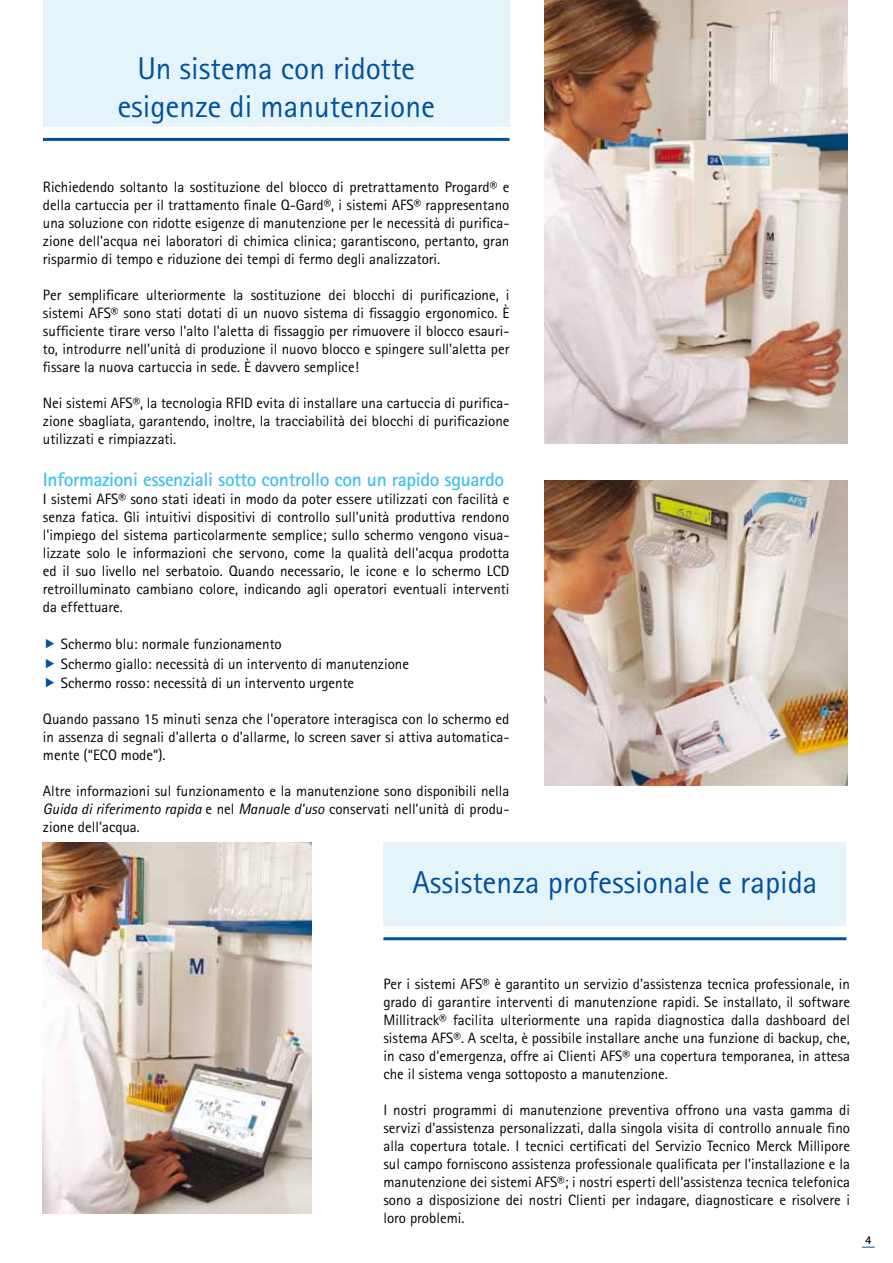
<style>
.page{position:relative;width:893px;height:1263px;background:#fff}
.page>*{position:absolute;margin:0;border:0;box-sizing:border-box;transform-origin:0 0}
.t1{font:31.5px/37.8px "Merck Sans Serif Pro";color:#00519e;text-align:center}
.t2{font:700 19.5px "Merck Sans Serif Pro";letter-spacing:-.02em;color:#45c0eb}
.t3{font:15px/18px "Merck Sans Serif Pro";color:#000;text-align:justify}
.t4{font:700 12px "Merck Sans Serif Pro";color:#000}
.s1{font-style:italic}
</style>
<div class="page">
<div style="left:383px;top:842px;width:463px;height:83px;background:#e5f4fb"></div>
<hr style="left:383px;top:937px;width:463px;height:3px;background:#00519e">
<div style="left:43px;top:0;width:467px;height:127px;background:#e5f4fb"></div>
<hr style="left:43px;top:138px;width:467px;height:3px;background:#00519e">
<img style="left:544px;top:0;width:304px;height:443px">
<img style="left:544px;top:480px;width:304px;height:306px">
<img style="left:43px;top:842px;width:268px;height:371px">
<svg style="left:862px;top:1247px;width:13px;height:1px"></svg>
<h1 class="t1" style="left:117px;top:50px;width:319px">Un sistema con ridotte esigenze di manutenzione</h1>
<p class="t3" style="left:43px;top:178px;width:468px">Richiedendo soltanto la sostituzione del blocco di pretrattamento Progard® e della cartuccia per il trattamento finale Q-Gard®, i sistemi AFS® rappresentano una soluzione con ridotte esigenze di manutenzione per le necessità di purifica&shy;zione dell'acqua nei laboratori di chimica clinica; garantiscono, pertanto, gran risparmio di tempo e riduzione dei tempi di fermo degli analizzatori.</p>
<p class="t3" style="left:43px;top:286px;width:468px">Per semplificare ulteriormente la sostituzione dei blocchi di purificazione, i sistemi AFS® sono stati dotati di un nuovo sistema di fissaggio ergonomico. È sufficiente tirare verso l'alto l'aletta di fissaggio per rimuovere il blocco esauri&shy;to, introdurre nell'unità di produzione il nuovo blocco e spingere sull'aletta per fissare la nuova cartuccia in sede. È davvero semplice!</p>
<p class="t3" style="left:43px;top:394px;width:468px">Nei sistemi AFS®, la tecnologia RFID evita di installare una cartuccia di purifica&shy;zione sbagliata, garantendo, inoltre, la tracciabilità dei blocchi di purificazione utilizzati e rimpiazzati.</p>
<h2 class="t2" style="left:43px;top:467px;width:463px">Informazioni essenziali sotto controllo con un rapido sguardo</h2>
<p class="t3" style="left:43px;top:490px;width:468px">I sistemi AFS® sono stati ideati in modo da poter essere utilizzati con facilità e senza fatica. Gli intuitivi dispositivi di controllo sull'unità produttiva rendono l'impiego del sistema particolarmente semplice; sullo schermo vengono visua&shy;lizzate solo le informazioni che servono, come la qualità dell'acqua prodotta ed il suo livello nel serbatoio. Quando necessario, le icone e lo schermo LCD retroilluminato cambiano colore, indicando agli operatori eventuali interventi da effettuare.</p>
<p class="t3" style="left:61px;top:634px;width:350px;line-height:19.5px;text-align:left">Schermo blu: normale funzionamento<br>Schermo giallo: necessità di un intervento di manutenzione<br>Schermo rosso: necessità di un intervento urgente</p>
<p class="t3" style="left:43px;top:710px;width:468px">Quando passano 15 minuti senza che l'operatore interagisca con lo schermo ed in assenza di segnali d'allerta o d'allarme, lo screen saver si attiva automatica&shy;mente (“ECO mode”).</p>
<p class="t3" style="left:43px;top:782px;width:468px">Altre informazioni sul funzionamento e la manutenzione sono disponibili nella <span class="s1">Guida di riferimento rapida</span> e nel <span class="s1">Manuale d'uso</span> conservati nell'unità di produ&shy;zione dell'acqua.</p>
<h1 class="t1" style="left:412px;top:864px;width:407px">Assistenza professionale e rapida</h1>
<p class="t3" style="left:383px;top:975px;width:468px">Per i sistemi AFS® è garantito un servizio d'assistenza tecnica professionale, in grado di garantire interventi di manutenzione rapidi. Se installato, il software Millitrack® facilita ulteriormente una rapida diagnostica dalla dashboard del sistema AFS®. A scelta, è possibile installare anche una funzione di backup, che, in caso d'emergenza, offre ai Clienti AFS® una copertura temporanea, in attesa che il sistema venga sottoposto a manutenzione.</p>
<p class="t3" style="left:383px;top:1101px;width:468px">I nostri programmi di manutenzione preventiva offrono una vasta gamma di servizi d'assistenza personalizzati, dalla singola visita di controllo annuale fino alla copertura totale. I tecnici certificati del Servizio Tecnico Merck Millipore sul campo forniscono assistenza professionale qualificata per l’installazione e la manutenzione dei sistemi AFS®; i nostri esperti dell'assistenza tecnica telefonica sono a disposizione dei nostri Clienti per indagare, diagnosticare e risolvere i loro problemi.</p>
<p class="t4" style="left:865px;top:1232px;width:8px">4</p>
</div>
